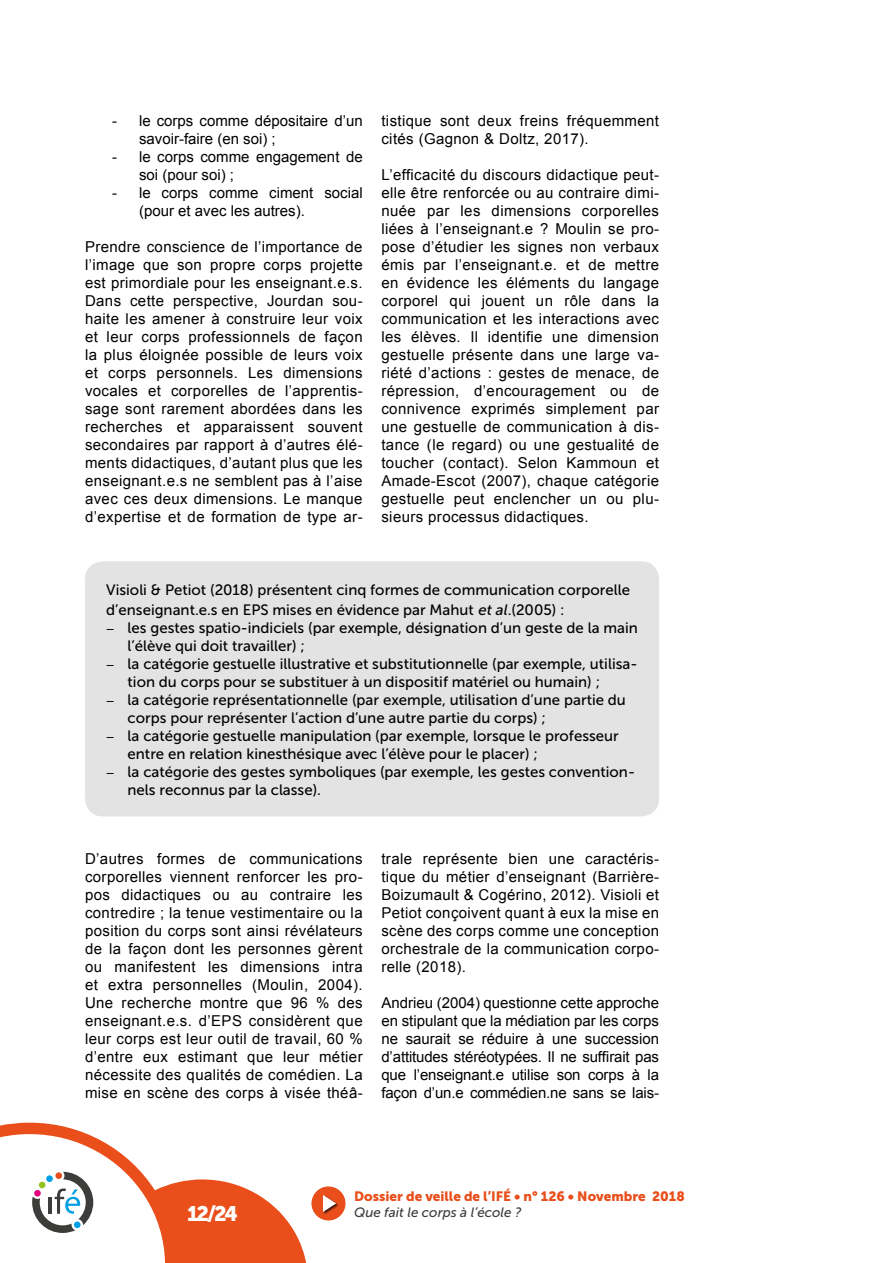
<style>
.page{position:relative;width:893px;height:1263px;background:#fff}
.page>*{position:absolute;margin:0;border:0;box-sizing:border-box;transform-origin:0 0}
.t1{font:21px "Museo Sans 900";color:#fff}
.Corps{font:15px/18px "Arial";letter-spacing:.025em;color:#000;text-align:justify}
.Encadré{font:15px/18px "Museo Sans 500";color:#000}
.Corps-2{font:15px/18px "Arial";color:#000}
.t2{font:13.5px "Museo Sans 900";color:#e94e1b}
.t3{font:italic 13.5px "Museo Sans 500";color:#3c3c3b}
.s1{font-style:italic}
</style>
<div class="page">
<div style="left:311px;top:1186px;width:34px;height:34px;background:#e94e1b;border-radius:50%"></div>
<div style="left:322px;top:1194px;width:18px;height:21px;background:#000;opacity:.75"></div>
<svg style="left:323px;top:1195px;width:13px;height:17px"></svg>
<svg style="left:0;top:1123px;width:306px;height:140px"></svg>
<div style="left:39px;top:1181px;width:7px;height:7px;background:#95c11f;border-radius:50%"></div>
<div style="left:46px;top:1175px;width:7px;height:7px;background:#009fe3;border-radius:50%"></div>
<div style="left:55px;top:1172px;width:7px;height:7px;background:#e94e1b;border-radius:50%"></div>
<div style="left:74px;top:1221px;width:7px;height:7px;background:#009fe3;border-radius:50%"></div>
<div style="left:34px;top:1190px;width:7px;height:7px;background:#e6007d;border-radius:50%"></div>
<div style="left:85px;top:561px;width:574px;height:255px;background:#e3e3e3;border-radius:18px"></div>
<p class="Corps-2" style="left:139px;top:112px;width:225px;text-indent:-27px">- le corps comme dépositaire d’un savoir-faire (en soi) ;</p>
<p class="Corps-2" style="left:139px;top:148px;width:225px;text-indent:-27px">- le corps comme engagement de soi (pour soi) ;</p>
<p class="Corps-2" style="left:139px;top:184px;width:225px;text-indent:-27px">- le corps comme ciment social (pour et avec les autres).</p>
<p class="Corps" style="left:85px;top:238px;width:279px">Prendre conscience de l’importance de l’image que son propre corps projette est primordiale pour les enseignant.e.s.<br>Dans cette perspective, Jourdan sou&shy;haite les amener à construire leur voix et leur corps professionnels de façon la plus éloignée possible de leurs voix et corps personnels. Les dimensions vocales et corporelles de l’apprentis&shy;sage sont rarement abordées dans les recherches et apparaissent souvent secondaires par rapport à d’autres élé&shy;ments didactiques, d’autant plus que les enseignant.e.s ne semblent pas à l’aise avec ces deux dimensions. Le manque d’expertise et de formation de type ar-</p>
<p class="Corps" style="left:381px;top:112px;width:279px">tistique sont deux freins fréquemment cités (Gagnon &amp; Doltz, 2017).</p>
<p class="Corps" style="left:381px;top:166px;width:279px">L’efficacité du discours didactique peut&shy;elle être renforcée ou au contraire dimi&shy;nuée par les dimensions corporelles liées à l’enseignant.e ? Moulin se pro&shy;pose d’étudier les signes non verbaux émis par l’enseignant.e. et de mettre en évidence les éléments du langage corporel qui jouent un rôle dans la communication et les interactions avec les élèves. Il identifie une dimension gestuelle présente dans une large va&shy;riété d’actions : gestes de menace, de répression, d’encouragement ou de connivence exprimés simplement par une gestuelle de communication à dis&shy;tance (le regard) ou une gestualité de toucher (contact). Selon Kammoun et Amade-Escot (2007), chaque catégorie gestuelle peut enclencher un ou plu&shy;sieurs processus didactiques.</p>
<p class="Encadré" style="left:106px;top:580px;width:525px;line-height:19.8px">Visioli &amp; Petiot (2018) présentent cinq formes de communication corporelle d’enseignant.e.s en EPS mises en évidence par Mahut <span class="s1">et al</span>.(2005) :</p>
<p class="Encadré" style="left:128px;top:619px;width:512px;text-indent:-21px">− les gestes spatio-indiciels (par exemple, désignation d’un geste de la main l’élève qui doit travailler) ;</p>
<p class="Encadré" style="left:128px;top:655px;width:511px;text-indent:-21px">− la catégorie gestuelle illustrative et substitutionnelle (par exemple, utilisa&shy;tion du corps pour se substituer à un dispositif matériel ou humain) ;</p>
<p class="Encadré" style="left:128px;top:691px;width:500px;text-indent:-21px">− la catégorie représentationnelle (par exemple, utilisation d’une partie du corps pour représenter l’action d’une autre partie du corps) ;</p>
<p class="Encadré" style="left:128px;top:727px;width:493px;text-indent:-21px">− la catégorie gestuelle manipulation (par exemple, lorsque le professeur entre en relation kinesthésique avec l’élève pour le placer) ;</p>
<p class="Encadré" style="left:128px;top:763px;width:509px;text-indent:-21px">− la catégorie des gestes symboliques (par exemple, les gestes convention&shy;nels reconnus par la classe).</p>
<p class="Corps" style="left:85px;top:850px;width:279px">D’autres formes de communications corporelles viennent renforcer les pro&shy;pos didactiques ou au contraire les contredire ; la tenue vestimentaire ou la position du corps sont ainsi révélateurs de la façon dont les personnes gèrent ou manifestent les dimensions intra et extra personnelles (Moulin, 2004).<br>Une recherche montre que 96 % des enseignant.e.s. d’EPS considèrent que leur corps est leur outil de travail, 60 % d’entre eux estimant que leur métier nécessite des qualités de comédien. La mise en scène des corps à visée théâ-</p>
<p class="Corps" style="left:381px;top:850px;width:279px">trale représente bien une caractéris&shy;tique du métier d’enseignant (Barrière-Boizumault &amp; Cogérino, 2012). Visioli et Petiot conçoivent quant à eux la mise en scène des corps comme une conception orchestrale de la communication corpo&shy;relle (2018).</p>
<p class="Corps" style="left:381px;top:994px;width:279px">Andrieu (2004) questionne cette approche en stipulant que la médiation par les corps ne saurait se réduire à une succession d’attitudes stéréotypées. Il ne suffirait pas que l’enseignant.e utilise son corps à la façon d’un.e commédien.ne sans se lais-</p>
<p class="t2" style="left:354px;top:1188px;width:332px">Dossier de veille de l’IFÉ • n° 126 • Novembre 2018</p>
<h1 class="t1" style="left:187px;top:1202px;width:53px">12/24</h1>
<p class="t3" style="left:354px;top:1205px;width:169px">Que fait le corps à l’école ?</p>
</div>
